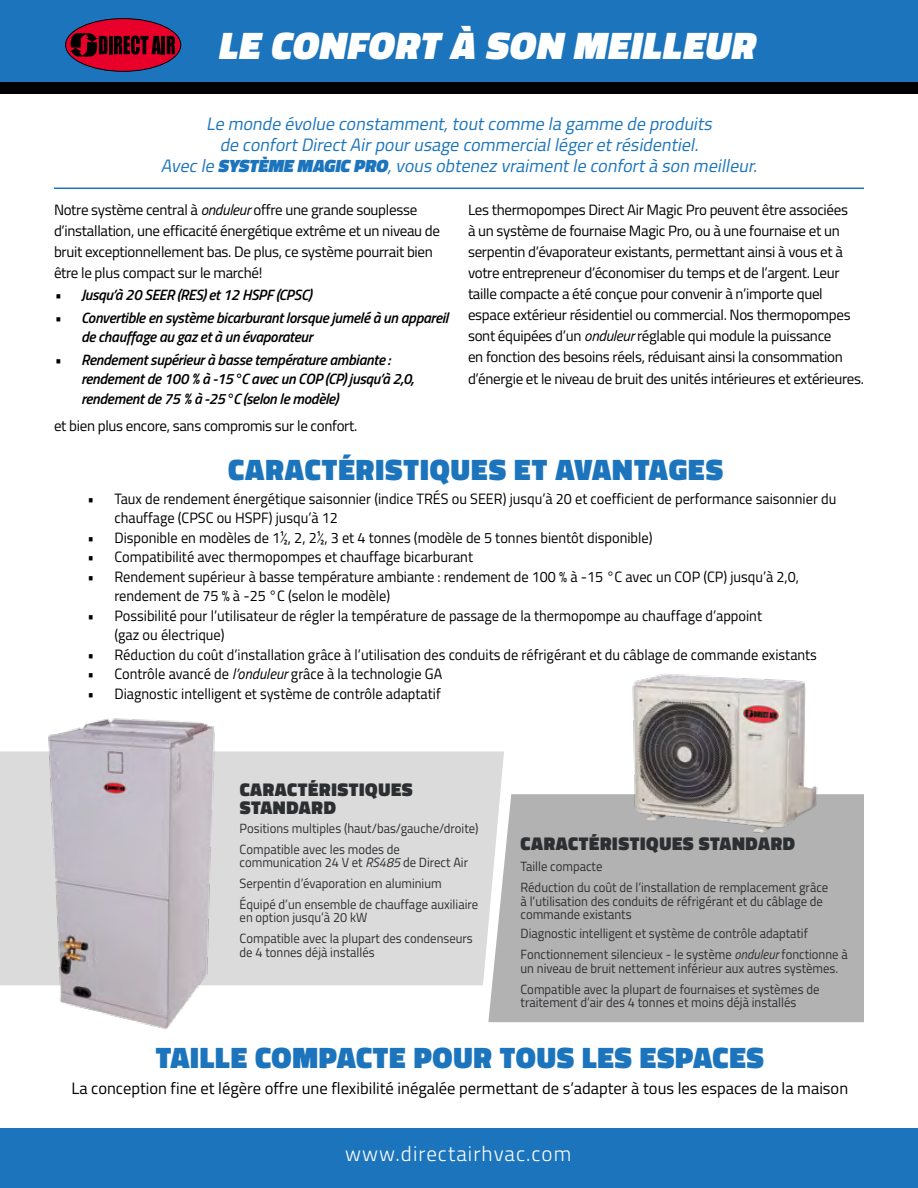
<style>
.page{position:relative;width:918px;height:1188px;background:#fff}
.page>*{position:absolute;margin:0;border:0;box-sizing:border-box;transform-origin:0 0}
.t1{font:italic 900 39px "Titillium";color:#fff}
.t2{font:900 30px "Titillium";letter-spacing:.025em;color:#1c75bc}
.t3{font:300 21px "Titillium";letter-spacing:.05em;color:#fff}
.t4{font:900 18.75px/18.8px "Titillium";letter-spacing:.035em;color:#2c2f31}
.t5{font:italic 18px/21px "Titillium";color:#1c75bc;text-align:center}
.t6{font:16.5px "Titillium";color:#000}
.t7{font:15px/21px "Titillium";letter-spacing:-.02em;color:#000}
.t8{font:15px/19.5px "Titillium";color:#000;scale:.96 1}
.t9{font:italic 600 15px/19.5px "Titillium";letter-spacing:-.02em;color:#000}
.t10{font:13.35px/20.9px "Titillium";color:#2c2f31;scale:.95 1}
.s1{font-weight:900}
.s2{font-style:italic}
</style>
<div class="page">
<div style="left:0;top:1128px;width:918px;height:60px;background:#1c75bc"></div>
<div style="left:0;top:0;width:918px;height:94px;background:#1c75bc"></div>
<div style="left:0;top:82px;width:918px;height:12px;background:#000"></div>
<hr style="left:54px;top:188px;width:810px;height:1px;background:#1c75bc">
<div style="left:66px;top:19px;width:115px;height:52px;background:#e8002a;border-radius:50%"></div>
<div style="left:65px;top:18px;width:116px;height:54px;border:1px solid #000;border-radius:50%"></div>
<svg style="left:68px;top:33px;width:39px;height:24px"></svg>
<hr style="left:109px;top:36px;width:4px;height:18px;background:#000">
<svg style="left:114px;top:35px;width:47px;height:20px"></svg>
<hr style="left:162px;top:36px;width:3px;height:18px;background:#000">
<svg style="left:167px;top:36px;width:8px;height:18px"></svg>
<div style="left:0;top:751px;width:504px;height:234px;background:#dcdbdb"></div>
<div style="left:488px;top:794px;width:376px;height:228px;background:#b3b2b3"></div>
<img style="left:39px;top:718px;width:180px;height:311px">
<img style="left:630px;top:673px;width:193px;height:164px">
<h1 class="t1" style="left:218px;top:17px;width:548px">LE CONFORT À SON MEILLEUR</h1>
<p class="t5" style="left:161px;top:112px;width:602px">Le monde évolue constamment,toutcomme la gamme de produits<br>de confortDirectAirpourusage commerciallégeretrésidentiel.<br>Avecle <span class="s1">SYSTÈME MAGIC PRO</span>,vous obtenez vraimentle confortà son meilleur.</p>
<p class="t7" style="left:54px;top:199px;width:388px">Notre système central à <span class="s2">onduleur</span> offre une grande souplesse d’installation, une efficacité énergétique extrême et un niveau de bruit exceptionnellement bas. De plus, ce système pourrait bien être le plus compact sur le marché!</p>
<p class="t9" style="left:54px;top:285px;width:259px">• Jusqu’à 20 SEER (RES) et 12 HSPF (CPSC)</p>
<p class="t9" style="left:81px;top:307px;width:369px;text-indent:-27px">• Convertible en système bicarburant lorsque jumelé à un appareil de chauffage au gaz et à un évaporateur</p>
<p class="t9" style="left:81px;top:349px;width:334px;text-indent:-27px">• Rendement supérieur à basse température ambiante : rendement de 100 % à -15°C avec un COP (CP) jusqu’à 2,0, rendement de 75 % à -25°C (selon le modèle)</p>
<p class="t7" style="left:54px;top:415px;width:305px">et bien plus encore, sans compromis sur le confort.</p>
<p class="t7" style="left:468px;top:199px;width:384px">Les thermopompes Direct Air Magic Pro peuvent être associées à un système de fournaise Magic Pro, ou à une fournaise et un serpentin d’évaporateur existants, permettant ainsi à vous et à votre entrepreneur d’économiser du temps et de l’argent. Leur taille compacte a été conçue pour convenir à n’importe quel espace extérieur résidentiel ou commercial. Nos thermopompes sont équipées d’un <span class="s2">onduleur</span> réglable qui module la puissance<br>en fonction des besoins réels, réduisant ainsi la consommation</p>
<p class="t7" style="left:468px;top:368px;width:398px">d’énergie et le niveau de bruit des unités intérieures et extérieures.</p>
<h2 class="t2" style="left:228px;top:447px;width:496px">CARACTÉRISTIQUES ET AVANTAGES</h2>
<p class="t8" style="left:114px;top:488px;width:754px;text-indent:-27px">• Taux de rendement énergétique saisonnier (indice TRÉS ou SEER) jusqu’à 20 et coefficient de performance saisonnier du chauffage (CPSC ou HSPF) jusqu’à 12</p>
<p class="t8" style="left:87px;top:527px;width:590px">• Disponible en modèles de 1½, 2, 2½, 3 et 4 tonnes (modèle de 5 tonnes bientôt disponible)</p>
<p class="t8" style="left:87px;top:546px;width:403px">• Compatibilité avec thermopompes et chauffage bicarburant</p>
<p class="t8" style="left:114px;top:566px;width:715px;text-indent:-27px">• Rendement supérieur à basse température ambiante : rendement de 100 % à -15 °C avec un COP (CP) jusqu’à 2,0, rendement de 75 % à -25 °C (selon le modèle)</p>
<p class="t8" style="left:114px;top:605px;width:676px;text-indent:-27px">• Possibilité pour l’utilisateur de régler la température de passage de la thermopompe au chauffage d’appoint (gaz ou électrique)</p>
<p class="t8" style="left:87px;top:644px;width:761px">• Réduction du coût d’installation grâce à l’utilisation des conduits de réfrigérant et du câblage de commande existants</p>
<p class="t8" style="left:87px;top:663px;width:371px">• Contrôle avancé de <span class="s2">l’onduleur</span> grâce à la technologie GA</p>
<p class="t8" style="left:87px;top:683px;width:370px">• Diagnostic intelligent et système de contrôle adaptatif</p>
<p class="t4" style="left:240px;top:780px;width:175px">CARACTÉRISTIQUES<br>STANDARD</p>
<p class="t10" style="left:240px;top:817px;width:253px">Positions multiples (haut/bas/gauche/droite)<br>Compatible avec les modes de</p>
<p class="t10" style="left:240px;top:852px;width:253px">communication 24 V et <span class="s2">RS485</span> de Direct Air<br>Serpentin d’évaporation en aluminium<br>Équipé d’un ensemble de chauffage auxiliaire</p>
<p class="t10" style="left:240px;top:907px;width:247px">en option jusqu’à 20 kW<br>Compatible avec la plupart des condenseurs</p>
<p class="t10" style="left:240px;top:941px;width:144px">de 4 tonnes déjà installés</p>
<p class="t4" style="left:521px;top:834px;width:276px">CARACTÉRISTIQUES STANDARD</p>
<p class="t10" style="left:521px;top:856px;width:325px">Taille compacte<br>Réduction du coût de l’installation de remplacement grâce</p>
<p class="t10" style="left:521px;top:894px;width:320px;line-height:13.4px">à l’utilisation des conduits de réfrigérant et du câblage de commande existants</p>
<p class="t10" style="left:521px;top:923px;width:346px">Diagnostic intelligent et système de contrôle adaptatif<br>Fonctionnement silencieux - le système <span class="s2">onduleur</span> fonctionne à</p>
<p class="t10" style="left:521px;top:957px;width:336px">un niveau de bruit nettement inférieur aux autres systèmes.<br>Compatible avec la plupart de fournaises et systèmes de</p>
<p class="t10" style="left:521px;top:991px;width:292px">traitement d’air des 4 tonnes et moins déjà installés</p>
<h2 class="t2" style="left:156px;top:1036px;width:610px">TAILLE COMPACTE POUR TOUS LES ESPACES</h2>
<p class="t6" style="left:72px;top:1076px;width:778px">La conception fine et légère offre une flexibilité inégalée permettant de s’adapter à tous les espaces de la maison</p>
<h3 class="t3" style="left:345px;top:1138px;width:228px">www.directairhvac.com</h3>
</div>
